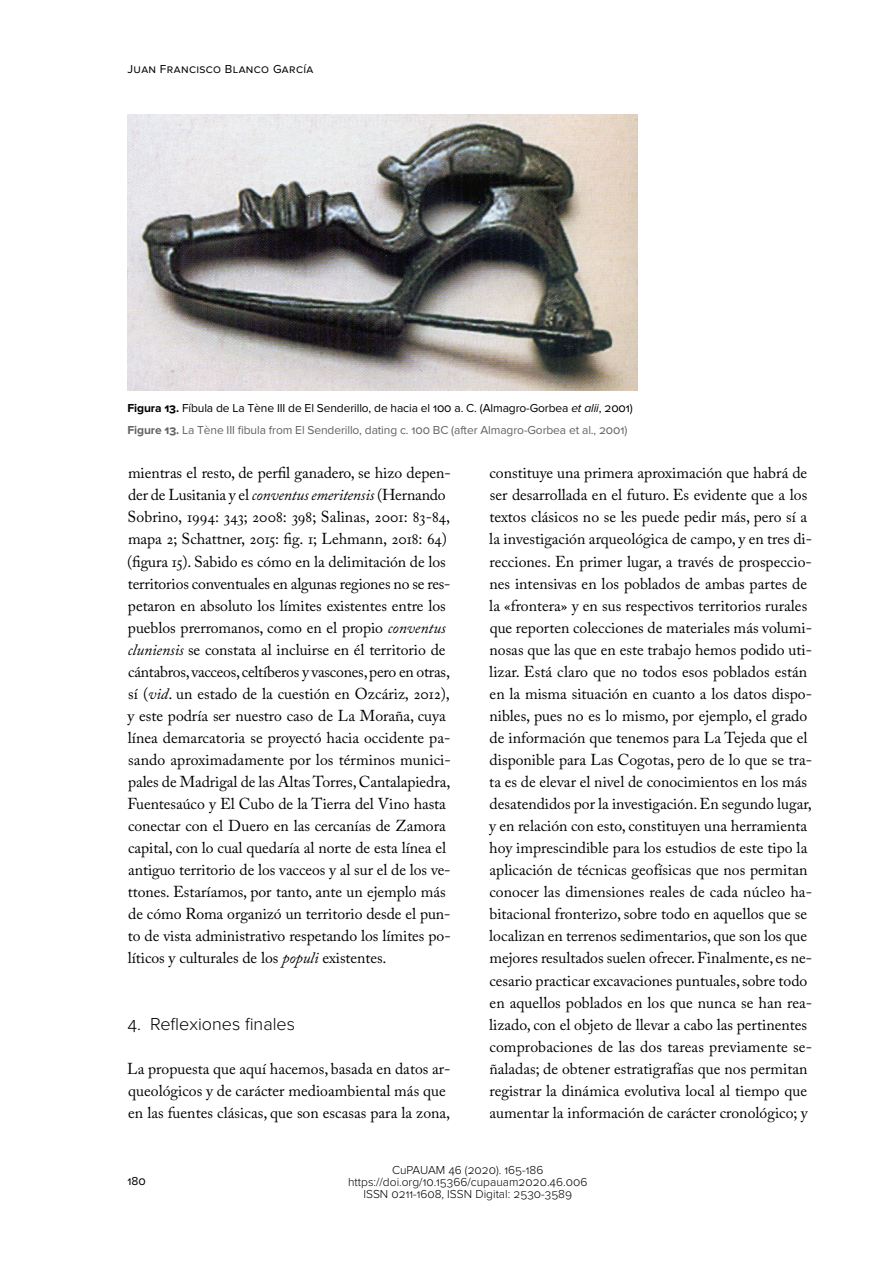
<style>
.page{position:relative;width:893px;height:1263px;background:#fff}
.page>*{position:absolute;margin:0;border:0;box-sizing:border-box;transform-origin:0 0}
.t1{font:300 18px "Proxima Nova";color:#000}
.t2{font:15.75px/22px "Adobe Caslon Pro";color:#000}
.t3{font:12px/21.6px "Proxima Nova";letter-spacing:-.01em;color:#636362}
.t4{font:300 12px/12px "Proxima Nova";color:#000;text-align:center}
.t5{font:12px "Proxima Nova";letter-spacing:.03em;color:#000}
.s1{font-weight:700;color:#000}
.s2{color:#000}
.s3{font-style:italic;color:#000}
.s4{font-weight:700}
.s5{font-style:italic}
</style>
<div class="page">
<img style="left:128px;top:115px;width:510px;height:275px">
<p class="t5" style="left:128px;top:62px;width:187px">Juan Francisco Blanco García</p>
<p class="t3" style="left:128px;top:398px;width:507px"><span class="s1">Figura 13.</span> <span class="s2">Fíbula de La Tène III de El Senderillo, de hacia el 100 a. C. (Almagro‑Gorbea</span> <span class="s3">et alii</span><span class="s2">, 2001)<br></span><span class="s4">Figure 13.</span> La Tène III fibula from El Senderillo, dating c. 100 BC (after Almagro-Gorbea et al., 2001)</p>
<p class="t2" style="left:127px;top:462px;width:325px">mientras el resto, de perfil ganadero, se hizo depen‑ der de Lusitania y el <span class="s5">conventus emeritensis</span> (Hernando Sobrino, 1994: 343; 2008: 398; Salinas, 2001: 83‑84, mapa 2; Schattner, 2015: fig. 1; Lehmann, 2018: 64) (figura 15). Sabido es cómo en la delimitación de los territorios conventuales en algunas regiones no se res‑ petaron en absoluto los límites existentes entre los pueblos prerromanos, como en el propio <span class="s5">conventus cluniensis</span> se constata al incluirse en él territorio de cántabros, vacceos, celtíberos y vascones, pero en otras, sí (<span class="s5">vid</span>. un estado de la cuestión en Ozcáriz, 2012), y este podría ser nuestro caso de La Moraña, cuya línea demarcatoria se proyectó hacia occidente pa‑ sando aproximadamente por los términos munici‑ pales de Madrigal de las Altas Torres, Cantalapiedra, Fuentesaúco y El Cubo de la Tierra del Vino hasta conectar con el Duero en las cercanías de Zamora capital, con lo cual quedaría al norte de esta línea el antiguo territorio de los vacceos y al sur el de los ve‑ ttones. Estaríamos, por tanto, ante un ejemplo más de cómo Roma organizó un territorio desde el pun‑ to de vista administrativo respetando los límites po‑ líticos y culturales de los <span class="s5">populi</span> existentes.</p>
<p class="t1" style="left:128px;top:1013px;width:169px">4. Reflexiones finales</p>
<p class="t2" style="left:127px;top:1057px;width:325px">La propuesta que aquí hacemos, basada en datos ar‑ queológicos y de carácter medioambiental más que en las fuentes clásicas, que son escasas para la zona,</p>
<p class="t2" style="left:489px;top:462px;width:325px">constituye una primera aproximación que habrá de ser desarrollada en el futuro. Es evidente que a los textos clásicos no se les puede pedir más, pero sí a la investigación arqueológica de campo, y en tres di‑ recciones. En primer lugar, a través de prospeccio‑ nes intensivas en los poblados de ambas partes de la «frontera» y en sus respectivos territorios rurales que reporten colecciones de materiales más volumi‑ nosas que las que en este trabajo hemos podido uti‑ lizar. Está claro que no todos esos poblados están en la misma situación en cuanto a los datos dispo‑ nibles, pues no es lo mismo, por ejemplo, el grado de información que tenemos para La Tejeda que el disponible para Las Cogotas, pero de lo que se tra‑ ta es de elevar el nivel de conocimientos en los más desatendidos por la investigación. En segundo lugar, y en relación con esto, constituyen una herramienta hoy imprescindible para los estudios de este tipo la aplicación de técnicas geofísicas que nos permitan conocer las dimensiones reales de cada núcleo ha‑ bitacional fronterizo, sobre todo en aquellos que se localizan en terrenos sedimentarios, que son los que mejores resultados suelen ofrecer. Finalmente, es ne‑ cesario practicar excavaciones puntuales, sobre todo en aquellos poblados en los que nunca se han rea‑ lizado, con el objeto de llevar a cabo las pertinentes comprobaciones de las dos tareas previamente se‑ ñaladas; de obtener estratigrafías que nos permitan registrar la dinámica evolutiva local al tiempo que aumentar la información de carácter cronológico; y</p>
<p class="t5" style="left:128px;top:1174px;width:20px">180</p>
<p class="t4" style="left:348px;top:1165px;width:241px">CuPAUAM 46 (2020). 165-186 https://doi.org/10.15366/cupauam2020.46.006<br>ISSN 0211-1608, ISSN Digital: 2530-3589</p>
</div>
